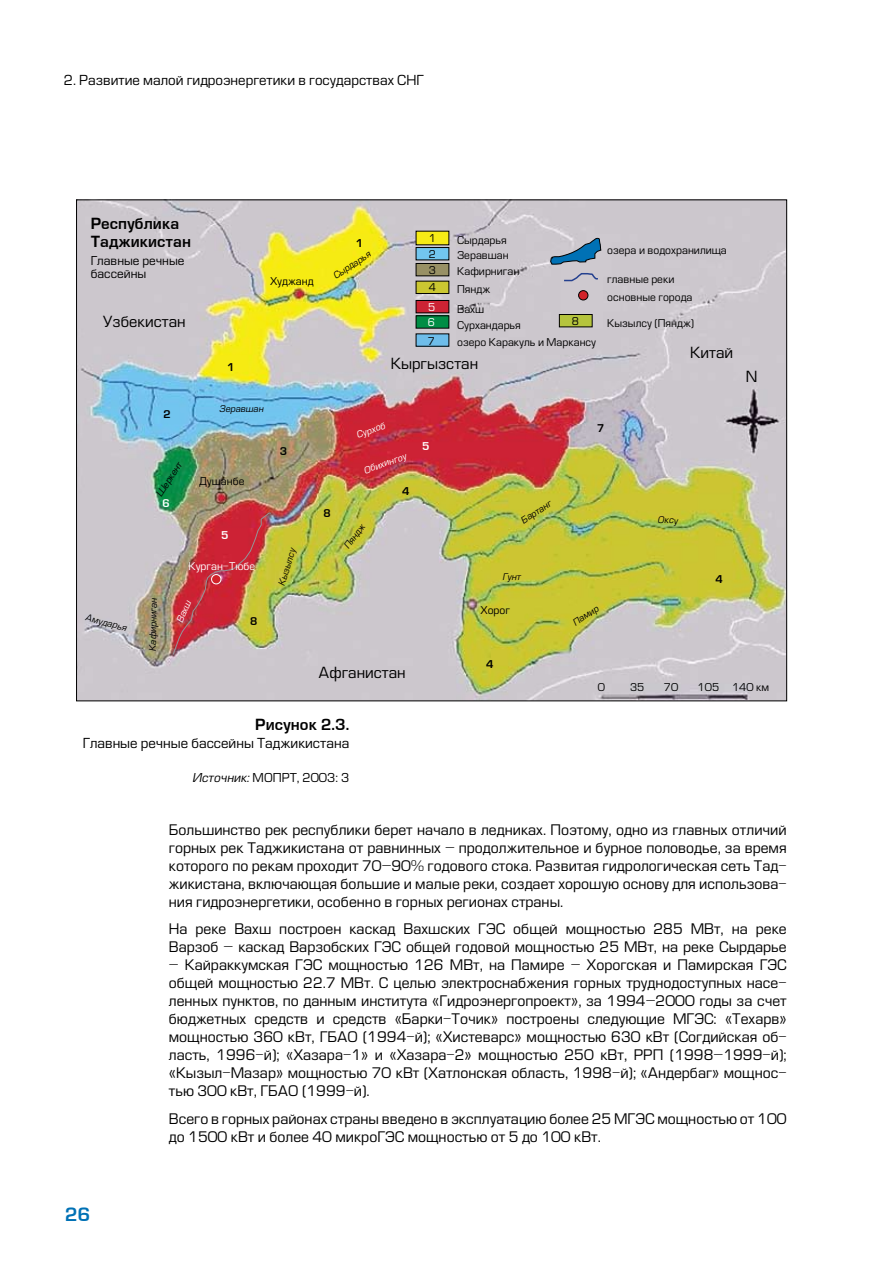
<style>
.page{position:relative;width:893px;height:1263px;background:#fff}
.page>*{position:absolute;margin:0;border:0;box-sizing:border-box;transform-origin:0 0}
.t1{font:18px "Europe Demi Normal";color:#0071b5}
.t2{font:15px "Europe";color:#000}
.t3{font:15px/18px "Europe Demi Normal";color:#000}
.t4{font:14.25px/18px "Europe";color:#000;text-align:justify}
.t5{font:13.5px "Europe";color:#000}
.t6{font:12px/13.5px "Europe";color:#000}
.t7{font:10.5px/15.9px "Europe";color:#000}
.t8{font:10.5px "Europe";color:#fff}
.t9{font:10.5px "Europe Demi Normal";color:#000}
.t10{font:10.5px "Europe Demi Normal";color:#fff}
.t11{font:italic 9px "Europe K";color:#000}
.t12{font:italic 9px "Europe K";color:#fff}
.s1{font-family:"Europe K";font-style:italic}
</style>
<div class="page">
<img style="left:78px;top:202px;width:707px;height:497px">
<div style="left:579px;top:291px;width:9px;height:9px;background:#d2232a;border-radius:50%"></div>
<div style="left:578px;top:290px;width:10px;height:10px;border:1px solid #000;border-radius:50%"></div>
<svg style="left:563px;top:272px;width:36px;height:10px"></svg>
<svg style="left:550px;top:238px;width:51px;height:26px"></svg>
<img style="left:173px;top:513px;width:98px;height:142px">
<div style="left:416px;top:231px;width:33px;height:14px;background:#f6eb16"></div>
<div style="left:416px;top:248px;width:33px;height:12px;background:#72c6ef"></div>
<div style="left:416px;top:247px;width:33px;height:13px;border:1px solid #000"></div>
<div style="left:416px;top:263px;width:33px;height:13px;background:#989065"></div>
<div style="left:416px;top:263px;width:33px;height:13px;border:1px solid #000"></div>
<div style="left:416px;top:300px;width:33px;height:13px;background:#cc2334"></div>
<div style="left:416px;top:300px;width:33px;height:13px;border:1px solid #000"></div>
<div style="left:416px;top:316px;width:33px;height:12px;background:#008d45"></div>
<div style="left:416px;top:334px;width:33px;height:12px;background:#6ebdea"></div>
<div style="left:559px;top:314px;width:33px;height:13px;background:#b5c43d"></div>
<div style="left:559px;top:314px;width:33px;height:13px;border:1px solid #000"></div>
<div style="left:416px;top:281px;width:33px;height:12px;background:#cbc731"></div>
<div style="left:416px;top:281px;width:33px;height:13px;border:1px solid #000"></div>
<p class="t5" style="left:64px;top:72px;width:361px">2. Развитие малой гидроэнергетики в государствах СНГ</p>
<p class="t3" style="left:91px;top:215px;width:102px">Республика<br>Таджикистан</p>
<p class="t6" style="left:91px;top:254px;width:95px">Главные речные бассейны</p>
<p class="t2" style="left:103px;top:312px;width:84px">Узбекистан</p>
<p class="t9" style="left:227px;top:362px;width:9px">1</p>
<p class="t7" style="left:270px;top:274px;width:45px">Худжанд</p>
<p class="t9" style="left:356px;top:237px;width:9px">1</p>
<p class="t11" style="left:331px;top:272px;width:44px;rotate:-33deg">Сырдарья</p>
<p class="t7" style="left:429px;top:230px;width:9px">1</p>
<p class="t7" style="left:429px;top:246px;width:9px">2</p>
<p class="t7" style="left:429px;top:262px;width:9px">3</p>
<p class="t7" style="left:429px;top:280px;width:9px">4</p>
<p class="t8" style="left:428px;top:301px;width:9px">5</p>
<p class="t8" style="left:428px;top:316px;width:9px">6</p>
<p class="t7" style="left:428px;top:333px;width:9px">7</p>
<p class="t7" style="left:457px;top:232px;width:53px">Сырдарья<br>Зеравшан</p>
<p class="t7" style="left:457px;top:263px;width:64px;line-height:18px">Кафирниган<br>Пяндж</p>
<p class="t7" style="left:457px;top:301px;width:65px">Вахш<br>Сурхандарья</p>
<p class="t7" style="left:457px;top:334px;width:141px">озеро Каракуль и Маркансу</p>
<p class="t7" style="left:572px;top:313px;width:9px">8</p>
<p class="t2" style="left:391px;top:355px;width:89px">Кыргызстан</p>
<p class="t7" style="left:607px;top:242px;width:121px">озера и водохранилища</p>
<p class="t7" style="left:607px;top:271px;width:87px;line-height:17.5px">главные реки основные города</p>
<p class="t7" style="left:607px;top:315px;width:88px">Кызылсу (Пяндж)</p>
<p class="t2" style="left:690px;top:344px;width:45px">Китай</p>
<p class="t11" style="left:88px;top:612px;width:44px;rotate:15deg">Амударья</p>
<p class="t9" style="left:163px;top:408px;width:9px">2</p>
<p class="t11" style="left:220px;top:404px;width:46px">Зеравшан</p>
<p class="t11" style="left:154px;top:492px;width:41px;rotate:-57deg">Шеркент</p>
<p class="t10" style="left:162px;top:497px;width:8px">6</p>
<p class="t7" style="left:199px;top:474px;width:47px">Душанбе</p>
<p class="t10" style="left:221px;top:529px;width:8px">5</p>
<p class="t11" style="left:147px;top:651px;width:55px;rotate:-89deg">Кафирниган</p>
<p class="t8" style="left:188px;top:560px;width:68px">Курган-Тюбе</p>
<p class="t12" style="left:175px;top:620px;width:25px;rotate:-67deg">Вахш</p>
<p class="t9" style="left:250px;top:615px;width:8px">8</p>
<p class="t9" style="left:280px;top:445px;width:9px">3</p>
<p class="t11" style="left:276px;top:583px;width:40px;rotate:-73deg">Кызылсу</p>
<p class="t9" style="left:323px;top:507px;width:8px">8</p>
<p class="t12" style="left:355px;top:430px;width:31px;rotate:-20deg">Сурхоб</p>
<p class="t12" style="left:363px;top:465px;width:46px;rotate:-19deg">Обихингоу</p>
<p class="t11" style="left:342px;top:544px;width:30px;rotate:-54deg">Пяндж</p>
<p class="t9" style="left:402px;top:485px;width:8px">4</p>
<p class="t10" style="left:422px;top:440px;width:8px">5</p>
<p class="t9" style="left:597px;top:422px;width:7px">7</p>
<p class="t11" style="left:519px;top:517px;width:36px;rotate:-34deg">Бартанг</p>
<p class="t11" style="left:503px;top:571px;width:20px;rotate:1deg">Гунт</p>
<p class="t7" style="left:480px;top:602px;width:31px">Хорог</p>
<p class="t11" style="left:571px;top:619px;width:30px;rotate:-34deg">Памир</p>
<p class="t11" style="left:658px;top:515px;width:22px;rotate:1deg">Оксу</p>
<p class="t9" style="left:716px;top:573px;width:8px">4</p>
<p class="t2" style="left:319px;top:663px;width:89px">Афганистан</p>
<p class="t9" style="left:486px;top:658px;width:8px">4</p>
<p class="t2" style="left:746px;top:368px;width:13px">N</p>
<p class="t3" style="left:255px;top:715px;width:96px">Рисунок 2.3.</p>
<p class="t5" style="left:83px;top:735px;width:268px">Главные речные бассейны Таджикистана</p>
<p class="t6" style="left:193px;top:771px;width:158px"><span class="s1">Источник:</span> МОПРТ, 2003: 3</p>
<p class="t7" style="left:598px;top:679px;width:9px">0</p>
<p class="t7" style="left:630px;top:679px;width:16px">35</p>
<p class="t7" style="left:664px;top:679px;width:16px">70</p>
<p class="t7" style="left:698px;top:679px;width:73px">105 140 км</p>
<p class="t1" style="left:65px;top:1204px;width:25px">26</p>
<p class="t4" style="left:169px;top:821px;width:619px">Большинство рек республики берет начало в ледниках. Поэтому, одно из главных отличий горных рек Таджикистана от равнинных – продолжительное и бурное половодье, за время которого по рекам проходит 70–90% годового стока. Развитая гидрологическая сеть Тад&shy;жикистана, включающая большие и малые реки, создает хорошую основу для использова&shy;ния гидроэнергетики, особенно в горных регионах страны.</p>
<p class="t4" style="left:169px;top:920px;width:619px">На реке Вахш построен каскад Вахшских ГЭС общей мощностью 285 МВт, на реке<br>Варзоб – каскад Варзобских ГЭС общей годовой мощностью 25 МВт, на реке Сырдарье</p>
<p class="t4" style="left:169px;top:956px;width:619px">– Кайраккумская ГЭС мощностью 126 МВт, на Памире – Хорогская и Памирская ГЭС общей мощностью 22.7 МВт. С целью электроснабжения горных труднодоступных насе&shy;ленных пунктов, по данным института «Гидроэнергопроект», за 1994–2000 годы за счет бюджетных средств и средств «Барки-Точик» построены следующие МГЭС: «Техарв» мощностью 360 кВт, ГБАО (1994-й); «Хистеварс» мощностью 630 кВт (Согдийская об&shy;ласть, 1996-й); «Хазара-1» и «Хазара-2» мощностью 250 кВт, РРП (1998–1999-й); «Кызыл-Мазар» мощностью 70 кВт (Хатлонская область, 1998-й); «Андербаг» мощнос&shy;тью 300 кВт, ГБАО (1999-й).</p>
<p class="t4" style="left:169px;top:1110px;width:619px">Всего в горных районах страны введено в эксплуатацию более 25 МГЭС мощностью от 100 до 1500 кВт и более 40 микроГЭС мощностью от 5 до 100 кВт.</p>
</div>
